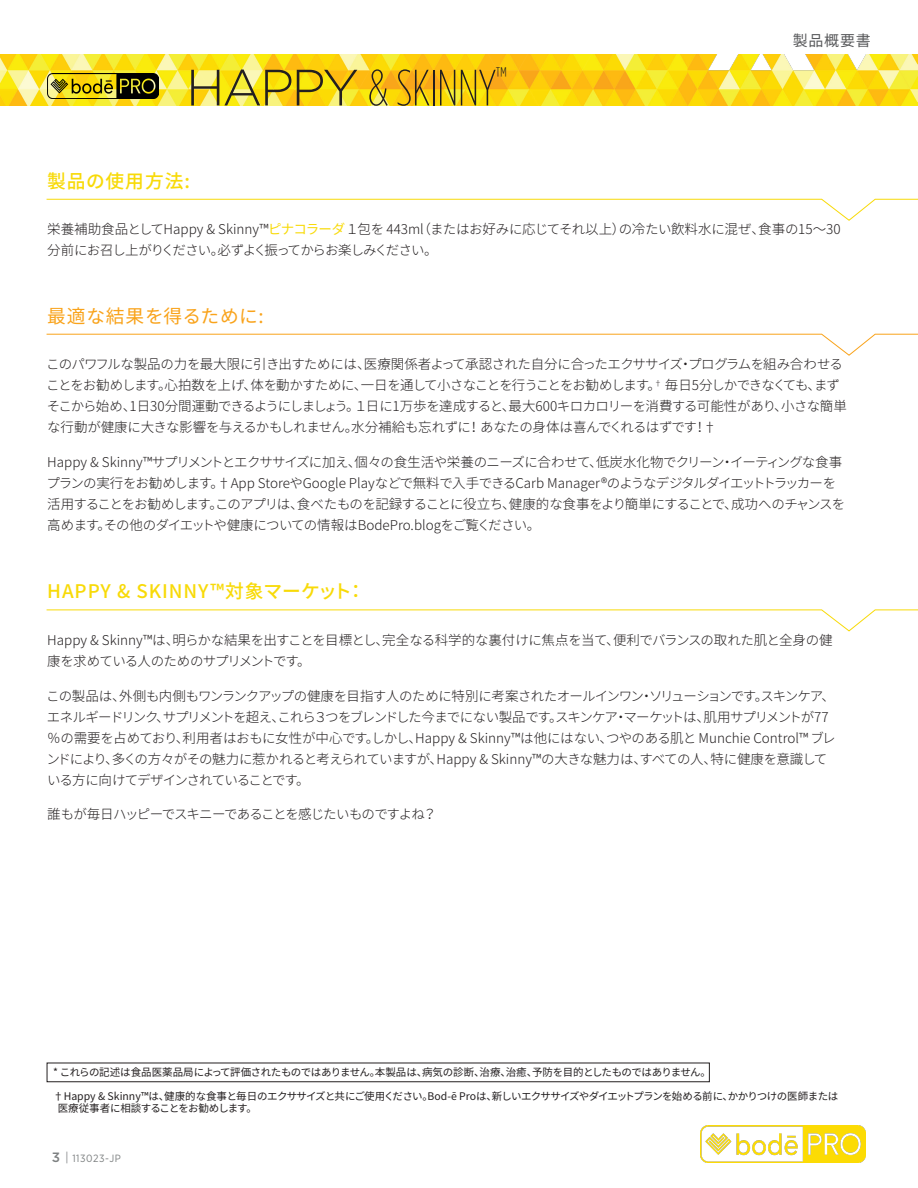
<style>
.page{position:relative;width:918px;height:1188px;background:#fff}
.page>*{position:absolute;margin:0;border:0;box-sizing:border-box;transform-origin:0 0}
.t1{font:200 51px "Gotham Condensed";letter-spacing:-.005em;color:#231f20}
.t2{font:500 18.75px "Noto Sans CJ Kjp";letter-spacing:.05em;color:#f8da08}
.t3{font:18.75px "Noto Sans CJ Kjp";letter-spacing:.035em;color:#f9a31b}
.t4{font:15px "Noto Sans CJ Kjp";letter-spacing:.05em;color:#57585a}
.t5{font:300 13.5px/21px "Noto Sans CJ Kjp";letter-spacing:-.04em;color:#231f20}
.t6{font:300 13.5px/21px "Noto Sans CJ Kjp";letter-spacing:-.02em;color:#231f20}
.t7{font:300 13.5px "Noto Sans CJ Kjp";letter-spacing:-.065em;color:#231f20}
.t8{font:10.5px/12.6px "Noto Sans CJ Kjp";letter-spacing:-.035em;color:#231f20}
.t9{font:10.5px "Gotham Narrow";letter-spacing:.05em;color:#7e8182}
.s1{font-family:"Gotham";font-weight:300}
.s2{font-weight:400;color:#f8da08}
.s3{font-family:"Gotham";font-weight:500;font-size:13.5px}
.s4{font-family:"Gotham Condensed";font-size:13.5px}
</style>
<div class="page">
<img style="left:700px;top:1125px;width:166px;height:37px">
<img style="left:0;top:54px;width:918px;height:52px">
<img style="left:47px;top:74px;width:112px;height:25px">
<svg style="left:46px;top:199px;width:872px;height:22px"></svg>
<svg style="left:46px;top:333px;width:872px;height:23px"></svg>
<svg style="left:46px;top:609px;width:872px;height:23px"></svg>
<div style="left:47px;top:1063px;width:663px;height:19px;border:1px solid #231f20"></div>
<h1 class="t1" style="left:186px;top:59px;width:323px"><span class="s1">HAPPY</span> &amp; SKINNY<sup>™</sup></h1>
<p class="t2" style="left:47px;top:170px;width:144px">製品の使用方法:</p>
<p class="t4" style="left:793px;top:33px;width:79px">製品概要書</p>
<p class="t6" style="left:47px;top:219px;width:795px">栄養補助食品としてHappy &amp; Skinny™<span class="s2">ピナコラーダ</span>１包を 443ml（またはお好みに応じてそれ以上）の冷たい飲料水に混ぜ、食事の15～30分前にお召し上がりください。必ずよく振ってからお楽しみください。</p>
<p class="t3" style="left:47px;top:305px;width:218px">最適な結果を得るために:</p>
<p class="t5" style="left:46px;top:354px;width:802px">このパワフルな製品の力を最大限に引き出すためには、医療関係者よって承認された自分に合ったエクササイズ・プログラムを組み合わせることをお勧めします。心拍数を上げ、体を動かすために、一日を通して小さなことを行うことをお勧めします。<sup>†</sup> 毎日5分しかできなくても、まずそこから始め、1日30分間運動できるようにしましょう。１日に1万歩を達成すると、最大600キロカロリーを消費する可能性があり、小さな簡単な行動が健康に大きな影響を与えるかもしれません。水分補給も忘れずに！ あなたの身体は喜んでくれるはずです！†</p>
<p class="t5" style="left:46px;top:452px;width:800px">Happy &amp; Skinny™サプリメントとエクササイズに加え、個々の食生活や栄養のニーズに合わせて、低炭水化物でクリーン・イーティングな食事プランの実行をお勧めします。†App StoreやGoogle Playなどで無料で入手できるCarb Manager®のようなデジタルダイエットトラッカーを活用することをお勧めします。このアプリは、食べたものを記録することに役立ち、健康的な食事をより簡単にすることで、成功へのチャンスを高めます。その他のダイエットや健康についての情報はBodePro.blogをご覧ください。</p>
<p class="t2" style="left:47px;top:581px;width:319px">HAPPY &amp; SKINNY™対象マーケット：</p>
<p class="t5" style="left:47px;top:630px;width:787px">Happy &amp; Skinny™は、明らかな結果を出すことを目標とし、完全なる科学的な裏付けに焦点を当て、便利でバランスの取れた肌と全身の健康を求めている人のためのサプリメントです。</p>
<p class="t5" style="left:46px;top:685px;width:791px">この製品は、外側も内側もワンランクアップの健康を目指す人のために特別に考案されたオールインワン・ソリューションです。スキンケア、エネルギードリンク、サプリメントを超え、これら３つをブレンドした今までにない製品です。スキンケア・マーケットは、肌用サプリメントが77％の需要を占めており、利用者はおもに女性が中心です。しかし、Happy &amp; Skinny™は他にはない、つやのある肌と Munchie Control™ ブレンドにより、多くの方々がその魅力に惹かれると考えられていますが、Happy &amp; Skinny™の大きな魅力は、すべての人、特に健康を意識している方に向けてデザインされていることです。</p>
<p class="t7" style="left:47px;top:807px;width:391px">誰もが毎日ハッピーでスキニーであることを感じたいものですよね？</p>
<p class="t8" style="left:53px;top:1066px;width:659px">* これらの記述は食品医薬品局によって評価されたものではありません。本製品は、病気の診断、治療、治癒、予防を目的としたものではありません。</p>
<p class="t8" style="left:58px;top:1090px;width:782px;text-indent:-4px">†Happy &amp; Skinny™は、健康的な食事と毎日のエクササイズと共にご使用ください。Bod-ē Proは、新しいエクササイズやダイエットプランを始める前に、かかりつけの医師または医療従事者に相談することをお勧めします。</p>
<p class="t9" style="left:52px;top:1152px;width:70px"><span class="s3">3</span> <span class="s4">|</span> 113023-JP</p>
</div>
